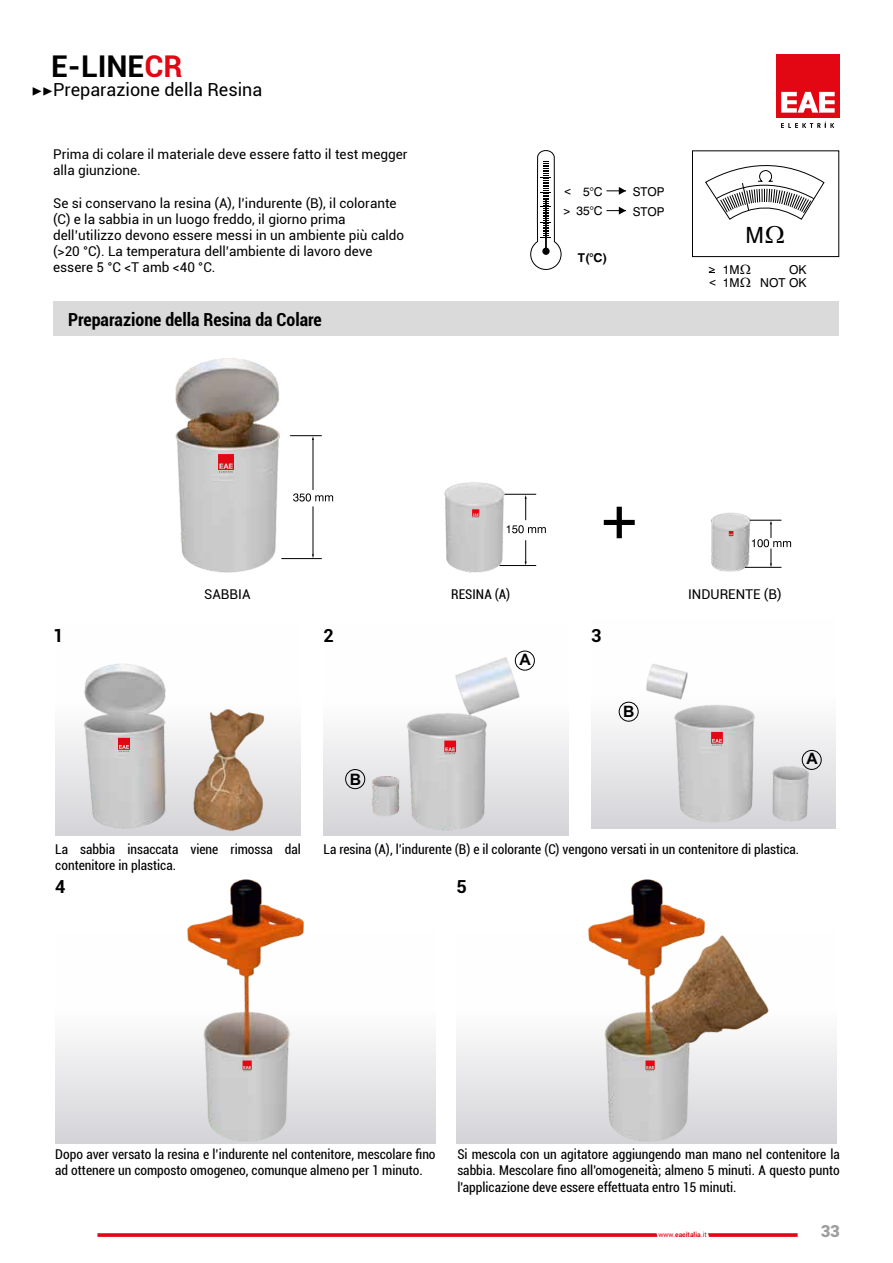
<style>
.page{position:relative;width:893px;height:1263px;background:#fff}
.page>*{position:absolute;margin:0;border:0;box-sizing:border-box;transform-origin:0 0}
.t1{font:700 30px "Roboto";color:#000}
.t2{font:22.35px "Swiss 721 BT";color:#000}
.t3{font:700 condensed 18px "Roboto";color:#000}
.t4{font:18px "Roboto";color:#000}
.t5{font:700 18px "Roboto";color:#000}
.t6{font:900 16.5px "Roboto";color:#9d9d9c}
.t7{font:700 15.75px "Arial";color:#000}
.t8{font:700 15.6px "Arial";color:#000}
.t9{font:condensed 13.5px/16.2px "Roboto";color:#000}
.t10{font:13.5px/16.2px "Roboto";color:#000}
.t11{font:12.3px/13.5px "Swiss 721 BT";color:#000;text-align:right}
.t12{font:12.15px/19px "Swiss 721 BT";color:#000;text-align:center}
.t13{font:700 12.15px "Swiss 721 BT";color:#000}
.t14{font:12.15px "Arial";color:#000}
.t15{font:700 6.75px "Roboto";color:#e30613}
.s1{color:#e30613}
.s2{font-family:"Minion Pro"}
.s3{font-family:"Arial";font-size:12.15px}
.s4{font-weight:400}
</style>
<div class="page">
<svg style="left:97px;top:1233px;width:701px;height:4px;background:#e72c36"></svg>
<div style="left:776px;top:54px;width:64px;height:64px;background:#e30613"></div>
<svg style="left:781px;top:92px;width:54px;height:21px"></svg>
<svg style="left:781px;top:122px;width:53px;height:6px"></svg>
<img style="left:175px;top:358px;width:159px;height:215px">
<svg style="left:604px;top:507px;width:31px;height:31px"></svg>
<img style="left:711px;top:512px;width:70px;height:60px">
<svg style="left:729px;top:531px;width:4px;height:6px"></svg>
<img style="left:444px;top:482px;width:68px;height:91px">
<svg style="left:472px;top:509px;width:7px;height:9px"></svg>
<svg style="left:218px;top:454px;width:16px;height:18px"></svg>
<hr style="left:290px;top:435px;width:32px;height:1px;background:#000">
<hr style="left:281px;top:558px;width:41px;height:1px;background:#000">
<hr style="left:313px;top:439px;width:1px;height:51px;background:#000">
<hr style="left:313px;top:506px;width:1px;height:49px;background:#000">
<svg style="left:293px;top:493px;width:40px;height:8px"></svg>
<hr style="left:504px;top:494px;width:32px;height:1px;background:#000">
<hr style="left:500px;top:565px;width:36px;height:1px;background:#000">
<svg style="left:525px;top:540px;width:2px;height:25px"></svg>
<svg style="left:507px;top:495px;width:39px;height:38px"></svg>
<hr style="left:750px;top:520px;width:31px;height:1px;background:#000">
<hr style="left:745px;top:567px;width:36px;height:1px;background:#000">
<svg style="left:752px;top:520px;width:39px;height:47px"></svg>
<div style="left:456px;top:931px;width:381px;height:212px;background:linear-gradient(to bottom,#fff,#dadadd)"></div>
<img style="left:588px;top:879px;width:116px;height:263px">
<img style="left:632px;top:930px;width:138px;height:172px">
<svg style="left:645px;top:1060px;width:10px;height:11px"></svg>
<svg style="left:606px;top:187px;width:20px;height:8px"></svg>
<svg style="left:606px;top:207px;width:20px;height:8px"></svg>
<div style="left:705px;top:158px;width:119px;height:61px;border:1px solid #000;border-radius:24px"></div>
<svg style="left:716px;top:170px;width:98px;height:43px"></svg>
<div style="left:692px;top:150px;width:147px;height:107px;border:1px solid #000"></div>
<div style="left:54px;top:302px;width:785px;height:34px;background:#dadada"></div>
<div style="left:55px;top:624px;width:246px;height:212px;background:linear-gradient(to bottom,#fff,#dadadd)"></div>
<img style="left:67px;top:655px;width:118px;height:177px">
<img style="left:185px;top:655px;width:104px;height:177px">
<svg style="left:118px;top:738px;width:12px;height:14px"></svg>
<div style="left:324px;top:624px;width:245px;height:212px;background:linear-gradient(to bottom,#fff,#d9d9dd)"></div>
<div style="left:515px;top:651px;width:20px;height:20px;border:1px solid #000;border-radius:50%"></div>
<img style="left:361px;top:771px;width:45px;height:64px">
<img style="left:405px;top:653px;width:120px;height:181px">
<svg style="left:444px;top:740px;width:12px;height:14px"></svg>
<div style="left:345px;top:769px;width:20px;height:20px;border:1px solid #000;border-radius:50%"></div>
<div style="left:592px;top:618px;width:244px;height:211px;background:linear-gradient(to bottom,#fff,#d9d9dc)"></div>
<img style="left:625px;top:624px;width:140px;height:201px">
<svg style="left:711px;top:732px;width:12px;height:13px"></svg>
<img style="left:765px;top:759px;width:56px;height:70px">
<div style="left:619px;top:702px;width:20px;height:20px;border:1px solid #000;border-radius:50%"></div>
<div style="left:802px;top:750px;width:20px;height:20px;border:1px solid #000;border-radius:50%"></div>
<div style="left:55px;top:931px;width:381px;height:212px;background:linear-gradient(to bottom,#fff,#dadadd)"></div>
<img style="left:187px;top:879px;width:117px;height:263px">
<svg style="left:243px;top:1060px;width:9px;height:11px"></svg>
<svg style="left:530px;top:150px;width:32px;height:120px"></svg>
<h1 class="t1" style="left:51px;top:45px;width:133px">E-LINE<span class="s1">CR</span></h1>
<h3 class="t4" style="left:31px;top:77px;width:233px"><span class="s2">▶▶</span>Preparazione della Resina</h3>
<p class="t10" style="left:53px;top:146px;width:356px">Prima di colare il materiale deve essere fatto il test megger alla giunzione.</p>
<p class="t10" style="left:53px;top:194px;width:353px">Se si conservano la resina (A), l’indurente (B), il colorante (C) e la sabbia in un luogo freddo, il giorno prima dell’utilizzo devono essere messi in un ambiente più caldo (&gt;20 °C). La temperatura dell’ambiente di lavoro deve essere 5 °C &lt;T amb &lt;40 °C.</p>
<p class="t12" style="left:576px;top:182px;width:28px">5°C<br>35°C</p>
<p class="t12" style="left:633px;top:182px;width:33px;line-height:19.8px;text-align:left">STOP<br>STOP</p>
<p class="t14" style="left:564px;top:184px;width:9px">&lt;</p>
<p class="t13" style="left:578px;top:250px;width:31px">T(°C)</p>
<h3 class="t3" style="left:68px;top:307px;width:255px">Preparazione della Resina da Colare</h3>
<h2 class="t2" style="left:746px;top:221px;width:20px">M</h2>
<p class="t11" style="left:709px;top:262px;width:32px">1M<br><span class="s3">&lt;</span> 1M</p>
<p class="t11" style="left:760px;top:262px;width:48px">OK<br>NOT OK</p>
<h3 class="t5" style="left:53px;top:623px;width:12px">1</h3>
<p class="t10" style="left:204px;top:585px;width:48px">SABBIA</p>
<p class="t9" style="left:451px;top:585px;width:60px">RESINA (A)</p>
<p class="t10" style="left:688px;top:585px;width:95px">INDURENTE (B)</p>
<h3 class="t5" style="left:324px;top:623px;width:12px">2</h3>
<h3 class="t5" style="left:591px;top:623px;width:12px">3</h3>
<p class="t7" style="left:350px;top:768px;width:13px">B</p>
<p class="t7" style="left:520px;top:648px;width:13px">A</p>
<p class="t8" style="left:623px;top:701px;width:13px">B</p>
<p class="t8" style="left:806px;top:748px;width:13px">A</p>
<p class="t9" style="left:55px;top:840px;width:247px">La sabbia insaccata viene rimossa dal contenitore in plastica.</p>
<p class="t9" style="left:324px;top:840px;width:477px">La resina (A), l’indurente (B) e il colorante (C) vengono versati in un contenitore di plastica.</p>
<h3 class="t5" style="left:55px;top:874px;width:12px">4</h3>
<h3 class="t5" style="left:456px;top:874px;width:12px">5</h3>
<p class="t9" style="left:55px;top:1146px;width:382px">Dopo aver versato la resina e l’indurente nel contenitore, mescolare fino ad ottenere un composto omogeneo, comunque almeno per 1 minuto.</p>
<p class="t9" style="left:457px;top:1146px;width:384px;text-align:justify">Si mescola con un agitatore aggiungendo man mano nel contenitore la sabbia. Mescolare fino all'omogeneità; almeno 5 minuti. A questo punto l'applicazione deve essere effettuata entro 15 minuti.</p>
<p class="t15" style="left:658px;top:1230px;width:50px"><span class="s4">www.</span>eaeitalia<span class="s4">.it</span></p>
<p class="t6" style="left:821px;top:1219px;width:21px">33</p>
</div>
